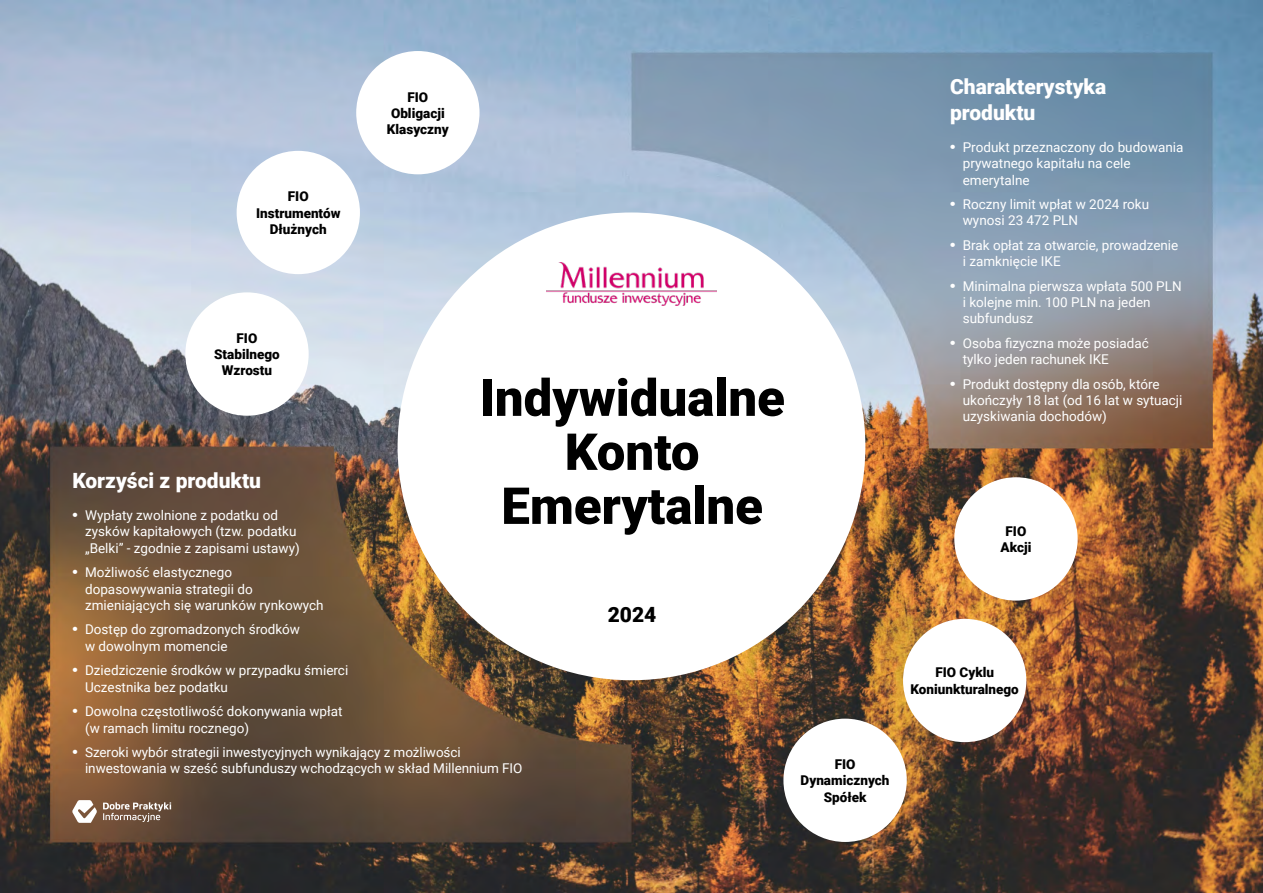
<style>
.page{position:relative;width:1263px;height:893px;background:#fff}
.page>*{position:absolute;margin:0;border:0;box-sizing:border-box;transform-origin:0 0}
.t1{font:900 51px/54px "Roboto";color:#000;text-align:center}
.t2{font:900 21px/25.2px "Roboto";color:#fff}
.t3{font:900 21px "Roboto";color:#000}
.t4{font:13.5px/16.2px "Roboto";color:#fff}
.t5{font:900 13.5px/16.2px "Roboto";color:#000;text-align:center}
.s1{font-family:"Arial";font-weight:700;font-size:15px}
</style>
<div class="page">
<img style="left:0;top:0;width:1263px;height:893px">
<div style="left:398px;top:212px;width:467px;height:468px;background:#fff;border-radius:50%"></div>
<img style="left:546px;top:263px;width:170px;height:42px">
<svg style="left:72px;top:800px;width:25px;height:23px"></svg>
<svg style="left:103px;top:802px;width:68px;height:20px"></svg>
<div style="left:954px;top:477px;width:124px;height:124px;background:#fff;border-radius:50%"></div>
<div style="left:903px;top:619px;width:123px;height:123px;background:#fff;border-radius:50%"></div>
<div style="left:783px;top:719px;width:124px;height:123px;background:#fff;border-radius:50%"></div>
<div style="left:185px;top:292px;width:124px;height:124px;background:#fff;border-radius:50%"></div>
<div style="left:237px;top:151px;width:123px;height:123px;background:#fff;border-radius:50%"></div>
<div style="left:356px;top:51px;width:123px;height:123px;background:#fff;border-radius:50%"></div>
<p class="t5" style="left:256px;top:188px;width:86px">FIO<br>Instrumentów<br>Dłużnych</p>
<p class="t5" style="left:387px;top:88px;width:63px">FIO<br>Obligacji<br>Klasyczny</p>
<p class="t5" style="left:214px;top:329px;width:67px">FIO<br>Stabilnego<br>Wzrostu</p>
<h1 class="t1" style="left:479px;top:369px;width:307px">Indywidualne<br>Konto<br>Emerytalne</h1>
<h2 class="t2" style="left:72px;top:467px;width:190px">Korzyści z produktu</h2>
<p class="t4" style="left:85px;top:507px;width:216px;text-indent:-13px"><span class="s1">•</span> Wypłaty zwolnione z podatku od zysków kapitałowych (tzw. podatku „Belki” - zgodnie z zapisami ustawy)</p>
<p class="t4" style="left:85px;top:564px;width:240px;text-indent:-13px"><span class="s1">•</span> Możliwość elastycznego dopasowywania strategii do zmieniających się warunków rynkowych</p>
<p class="t4" style="left:85px;top:621px;width:216px;text-indent:-13px"><span class="s1">•</span> Dostęp do zgromadzonych środków w dowolnym momencie</p>
<p class="t4" style="left:85px;top:662px;width:265px;text-indent:-13px"><span class="s1">•</span> Dziedziczenie środków w przypadku śmierci<br>Uczestnika bez podatku</p>
<p class="t4" style="left:85px;top:703px;width:259px;text-indent:-13px"><span class="s1">•</span> Dowolna częstotliwość dokonywania wpłat (w ramach limitu rocznego)</p>
<p class="t4" style="left:85px;top:744px;width:439px;text-indent:-13px"><span class="s1">•</span> Szeroki wybór strategii inwestycyjnych wynikający z możliwości inwestowania w sześć subfunduszy wchodzących w skład Millennium FIO</p>
<h2 class="t3" style="left:608px;top:599px;width:50px">2024</h2>
<p class="t5" style="left:801px;top:756px;width:90px">FIO<br>Dynamicznych<br>Spółek</p>
<h2 class="t2" style="left:950px;top:74px;width:158px">Charakterystyka produktu</h2>
<p class="t4" style="left:963px;top:139px;width:222px;text-indent:-13px"><span class="s1">•</span> Produkt przeznaczony do budowania prywatnego kapitału na cele emerytalne</p>
<p class="t4" style="left:963px;top:196px;width:188px;text-indent:-13px"><span class="s1">•</span> Roczny limit wpłat w 2024 roku wynosi 23 472 PLN</p>
<p class="t4" style="left:963px;top:237px;width:217px;text-indent:-13px"><span class="s1">•</span> Brak opłat za otwarcie, prowadzenie i zamknięcie IKE</p>
<p class="t4" style="left:963px;top:278px;width:220px;text-indent:-13px"><span class="s1">•</span> Minimalna pierwsza wpłata 500 PLN i kolejne min. 100 PLN na jeden subfundusz</p>
<p class="t4" style="left:963px;top:335px;width:187px;text-indent:-13px"><span class="s1">•</span> Osoba fizyczna może posiadać tylko jeden rachunek IKE</p>
<p class="t4" style="left:963px;top:376px;width:221px;text-indent:-13px"><span class="s1">•</span> Produkt dostępny dla osób, które ukończyły 18 lat (od 16 lat w sytuacji uzyskiwania dochodów)</p>
<p class="t5" style="left:1000px;top:522px;width:32px">FIO<br>Akcji</p>
<p class="t5" style="left:910px;top:664px;width:110px">FIO Cyklu<br>Koniunkturalnego</p>
</div>
